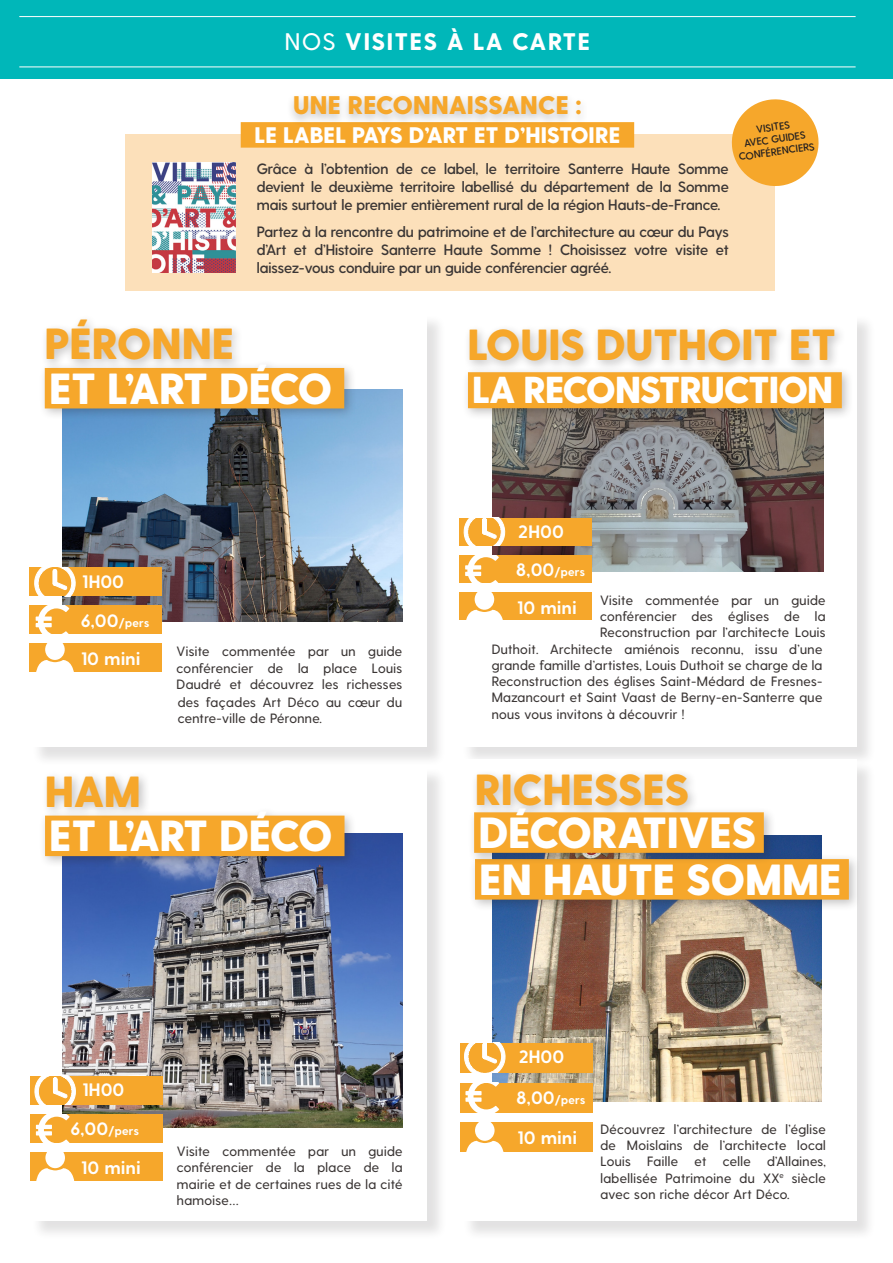
<style>
.page{position:relative;width:893px;height:1263px;background:#fff}
.page>*{position:absolute;margin:0;border:0;box-sizing:border-box;transform-origin:0 0}
.t1{font:800 43.5px "Greycliff CF";color:#fff}
.t2{font:800 43.5px "Greycliff CF";color:#f6a72b}
.t3{font:800 37.5px "Greycliff CF";letter-spacing:-.02em;color:#fff}
.t4{font:800 25.5px "Greycliff CF";letter-spacing:.01em;color:#f6a72b}
.t5{font:800 24px "Greycliff CF";letter-spacing:.075em;color:#fff}
.t6{font:800 22.5px "Greycliff CF";letter-spacing:.01em;color:#fff}
.t7{font:700 18px "Greycliff CF";letter-spacing:.03em;color:#fff}
.t8{font:600 15px/18px "Greycliff CF";color:#3b3635;text-align:justify}
.t9{font:500 13.5px/16.2px "Greycliff CF";letter-spacing:.03em;color:#3b3635;text-align:justify}
.t10{font:700 12px "Greycliff CF";letter-spacing:.03em;color:#fff}
.t11{font:600 10.35px "Greycliff CF";color:#231f20}
.s1{font-weight:500}
.s2{font-size:18px}
</style>
<div class="page">
<div style="left:0;top:0;width:893px;height:79px;background:#00b7b9"></div>
<hr style="left:19px;top:67px;width:837px;height:1px;background:#fff">
<hr style="left:19px;top:16px;width:837px;height:1px;background:#fff">
<div style="left:461px;top:315px;width:415px;height:451px;background:#231f20;opacity:.13"></div>
<div style="left:461px;top:313px;width:395px;height:434px;background:#fff"></div>
<img style="left:493px;top:420px;width:331px;height:152px">
<div style="left:459px;top:518px;width:133px;height:27px;background:#f6a72b"></div>
<div style="left:459px;top:592px;width:133px;height:28px;background:#f6a72b"></div>
<div style="left:459px;top:555px;width:133px;height:28px;background:#f6a72b"></div>
<svg style="left:463px;top:518px;width:43px;height:27px"></svg>
<svg style="left:465px;top:555px;width:34px;height:28px"></svg>
<svg style="left:466px;top:592px;width:37px;height:28px"></svg>
<div style="left:461px;top:760px;width:416px;height:481px;background:#231f20;opacity:.13"></div>
<div style="left:461px;top:759px;width:396px;height:462px;background:#fff"></div>
<img style="left:493px;top:835px;width:329px;height:267px">
<div style="left:469px;top:853px;width:392px;height:59px;background:#231f20;opacity:.27"></div>
<div style="left:475px;top:859px;width:374px;height:40px;background:#f6a72b"></div>
<div style="left:471px;top:769px;width:229px;height:48px;background:#231f20;opacity:.27"></div>
<div style="left:460px;top:1043px;width:133px;height:29px;background:#f6a72b"></div>
<div style="left:460px;top:1122px;width:133px;height:30px;background:#f6a72b"></div>
<div style="left:460px;top:1083px;width:133px;height:29px;background:#f6a72b"></div>
<svg style="left:464px;top:1043px;width:42px;height:29px"></svg>
<svg style="left:465px;top:1083px;width:34px;height:29px"></svg>
<svg style="left:466px;top:1122px;width:38px;height:30px"></svg>
<div style="left:31px;top:767px;width:416px;height:474px;background:#231f20;opacity:.13"></div>
<div style="left:30px;top:766px;width:397px;height:455px;background:#fff"></div>
<img style="left:63px;top:834px;width:339px;height:293px">
<div style="left:39px;top:806px;width:317px;height:62px;background:#231f20;opacity:.27"></div>
<div style="left:45px;top:816px;width:299px;height:40px;background:#f6a72b"></div>
<div style="left:41px;top:770px;width:110px;height:49px;background:#231f20;opacity:.27"></div>
<div style="left:30px;top:1076px;width:132px;height:28px;background:#f6a72b"></div>
<div style="left:30px;top:1152px;width:132px;height:28px;background:#f6a72b"></div>
<div style="left:30px;top:1114px;width:132px;height:28px;background:#f6a72b"></div>
<svg style="left:34px;top:1076px;width:42px;height:28px"></svg>
<svg style="left:36px;top:1114px;width:34px;height:28px"></svg>
<svg style="left:36px;top:1152px;width:38px;height:28px"></svg>
<div style="left:468px;top:803px;width:308px;height:62px;background:#231f20;opacity:.27"></div>
<div style="left:474px;top:812px;width:290px;height:41px;background:#f6a72b"></div>
<div style="left:464px;top:324px;width:383px;height:48px;background:#231f20;opacity:.27"></div>
<div style="left:462px;top:366px;width:392px;height:54px;background:#231f20;opacity:.27"></div>
<div style="left:468px;top:372px;width:374px;height:36px;background:#f6a72b"></div>
<div style="left:125px;top:134px;width:650px;height:157px;background:#fce0ba"></div>
<div style="left:241px;top:122px;width:393px;height:26px;background:#f6a72b"></div>
<div style="left:286px;top:91px;width:303px;height:35px;background:#231f20;opacity:.26"></div>
<img style="left:152px;top:162px;width:83px;height:110px">
<div style="left:31px;top:314px;width:415px;height:452px;background:#231f20;opacity:.13"></div>
<div style="left:30px;top:313px;width:397px;height:434px;background:#fff"></div>
<img style="left:62px;top:389px;width:340px;height:232px">
<div style="left:39px;top:359px;width:317px;height:62px;background:#231f20;opacity:.27"></div>
<div style="left:45px;top:368px;width:299px;height:40px;background:#f6a72b"></div>
<div style="left:41px;top:314px;width:203px;height:57px;background:#231f20;opacity:.27"></div>
<div style="left:30px;top:568px;width:132px;height:28px;background:#f6a72b"></div>
<div style="left:30px;top:644px;width:132px;height:28px;background:#f6a72b"></div>
<div style="left:30px;top:606px;width:132px;height:28px;background:#f6a72b"></div>
<svg style="left:34px;top:568px;width:42px;height:28px"></svg>
<svg style="left:36px;top:606px;width:33px;height:28px"></svg>
<svg style="left:36px;top:644px;width:38px;height:28px"></svg>
<svg style="left:731px;top:99px;width:88px;height:87px"></svg>
<p class="t5" style="left:285px;top:27px;width:307px"><span class="s1">NOS</span> VISITES À LA CARTE</p>
<p class="t4" style="left:293px;top:90px;width:290px">UNE RECONNAISSANCE :</p>
<p class="t6" style="left:254px;top:122px;width:367px">LE LABEL PAYS D’ART ET D’HISTOIRE</p>
<p class="t8" style="left:257px;top:160px;width:474px">Grâce à l’obtention de ce label, le territoire Santerre Haute Somme devient le deuxième territoire labellisé du département de la Somme mais surtout le premier entièrement rural de la région Hauts-de-France.</p>
<p class="t8" style="left:257px;top:223px;width:474px">Partez à la rencontre du patrimoine et de l’architecture au cœur du Pays d’Art et d’Histoire Santerre Haute Somme ! Choisissez votre visite et laissez-vous conduire par un guide conférencier agréé.</p>
<p class="t11" style="left:756px;top:123px;width:35px;rotate:-8deg">VISITES</p>
<p class="t11" style="left:743px;top:137px;width:63px;rotate:-8deg">AVEC GUIDES</p>
<p class="t11" style="left:738px;top:151px;width:78px;rotate:-8deg">CONFÉRENCIERS</p>
<p class="t2" style="left:45px;top:317px;width:191px">PÉRONNE</p>
<p class="t1" style="left:49px;top:362px;width:285px">ET L’ART DÉCO</p>
<p class="t7" style="left:82px;top:571px;width:43px">1H00</p>
<p class="t10" style="left:81px;top:615px;width:70px"><span class="s2">6,00</span>/pers</p>
<p class="t7" style="left:81px;top:648px;width:60px">10 mini</p>
<p class="t9" style="left:177px;top:644px;width:227px">Visite commentée par un guide conférencier de la place Louis Daudré et découvrez les richesses</p>
<p class="t9" style="left:178px;top:694px;width:226px">des façades Art Déco au cœur du centre-ville de Péronne.</p>
<p class="t2" style="left:45px;top:765px;width:98px">HAM</p>
<p class="t1" style="left:49px;top:809px;width:285px">ET L’ART DÉCO</p>
<p class="t7" style="left:83px;top:1079px;width:43px">1H00</p>
<p class="t10" style="left:71px;top:1123px;width:70px"><span class="s2">6,00</span>/pers</p>
<p class="t7" style="left:82px;top:1156px;width:60px">10 mini</p>
<p class="t9" style="left:177px;top:1143px;width:227px">Visite commentée par un guide conférencier de la place de la mairie et de certaines rues de la cité hamoise…</p>
<p class="t2" style="left:468px;top:318px;width:370px">LOUIS DUTHOIT ET</p>
<p class="t3" style="left:472px;top:367px;width:362px">LA RECONSTRUCTION</p>
<p class="t7" style="left:519px;top:521px;width:46px">2H00</p>
<p class="t10" style="left:516px;top:564px;width:70px"><span class="s2">8,00</span>/pers</p>
<p class="t7" style="left:518px;top:597px;width:60px">10 mini</p>
<p class="t9" style="left:600px;top:592px;width:227px">Visite commentée par un guide</p>
<p class="t9" style="left:600px;top:608px;width:227px">conférencier des églises de la</p>
<p class="t9" style="left:600px;top:624px;width:227px">Reconstruction par l’architecte Louis</p>
<p class="t9" style="left:492px;top:641px;width:332px">Duthoit. Architecte amiénois reconnu, issu d’une</p>
<p class="t9" style="left:492px;top:657px;width:332px">grande famille d’artistes, Louis Duthoit se charge de la</p>
<p class="t9" style="left:492px;top:673px;width:332px">Reconstruction des églises Saint-Médard de Fresnes-</p>
<p class="t9" style="left:492px;top:690px;width:332px">Mazancourt et Saint Vaast de Berny-en-Santerre que</p>
<p class="t9" style="left:492px;top:706px;width:194px">nous vous invitons à découvrir !</p>
<p class="t2" style="left:475px;top:763px;width:216px">RICHESSES</p>
<p class="t1" style="left:478px;top:806px;width:279px">DÉCORATIVES</p>
<p class="t1" style="left:479px;top:853px;width:364px">EN HAUTE SOMME</p>
<p class="t7" style="left:519px;top:1046px;width:46px">2H00</p>
<p class="t10" style="left:516px;top:1092px;width:70px"><span class="s2">8,00</span>/pers</p>
<p class="t7" style="left:518px;top:1127px;width:60px">10 mini</p>
<p class="t9" style="left:600px;top:1121px;width:227px">Découvrez l’architecture de l’église de Moislains de l’architecte local Louis Faille et celle d’Allaines, labellisée Patrimoine du XX<sup>e</sup> siècle avec son riche décor Art Déco.</p>
</div>
